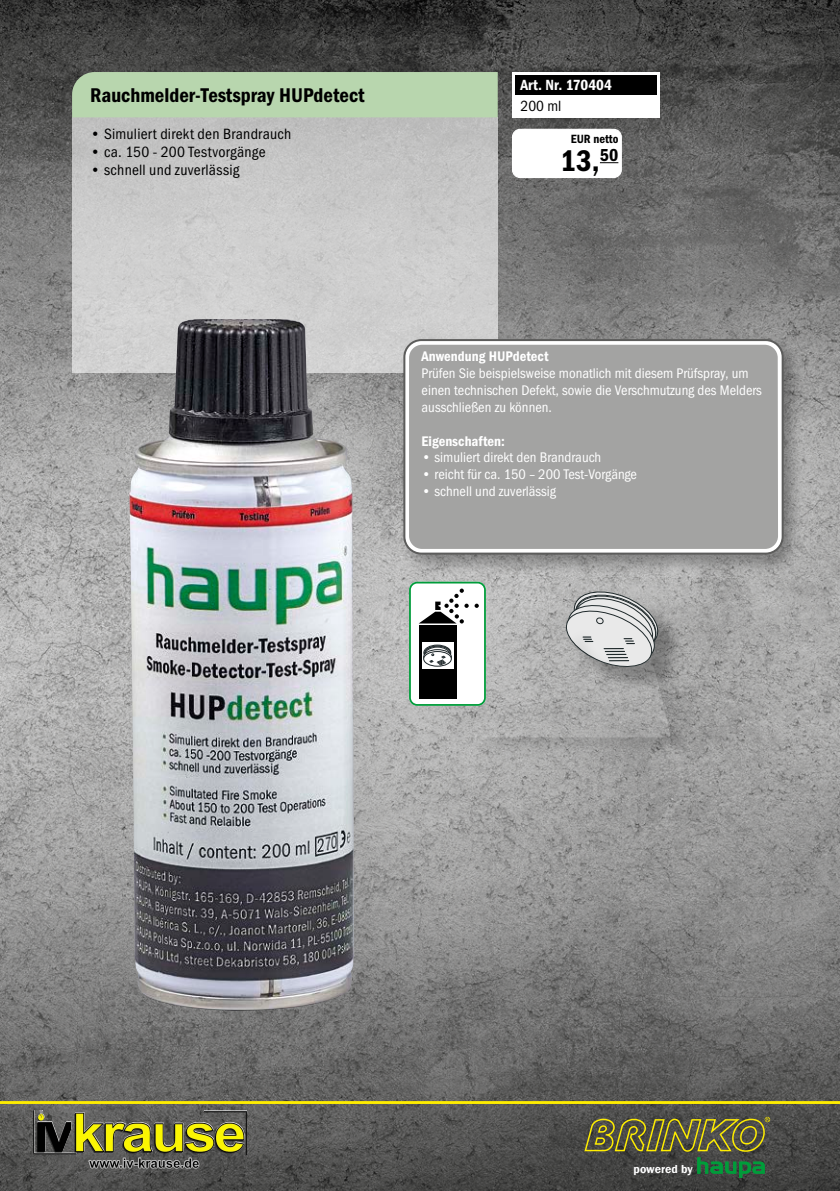
<style>
.page{position:relative;width:840px;height:1191px;background:#fff}
.page>*{position:absolute;margin:0;border:0;box-sizing:border-box;transform-origin:0 0}
.t1{font:30px "Franklin Gothic Demi Cond ITC";color:#000}
.t2{font:20px "Franklin Gothic Demi Cond ITC";color:#000}
.t3{font:15px "Franklin Gothic Book Cond ITC";letter-spacing:.015em;color:#000}
.t4{font:14.8px "Franklin Gothic Demi Cond ITC";color:#fff}
.t5{font:14.8px "Franklin Gothic Book Cond ITC";color:#000}
.t6{font:14px/16.8px "Franklin Gothic Book Cond ITC";color:#fff}
.t7{font:14px "Franklin Gothic Demi Cond ITC";color:#fff}
.t8{font:12px "Franklin Gothic Demi Cond ITC";color:#000}
.t9{font:600 11.8px "Franklin Gothic";color:#fff}
</style>
<div class="page">
<img style="left:0;top:0;width:839px;height:1101px">
<svg style="left:0;top:1101px;width:839px;height:90px;background:#56554a"></svg>
<svg style="left:584px;top:1116px;width:185px;height:35px;background:#6d6939"></svg>
<svg style="left:697px;top:1157px;width:67px;height:21px"></svg>
<div style="left:72px;top:117px;width:425px;height:255px;background:linear-gradient(to bottom,#c1c1c1,#d4d4d4)"></div>
<div style="left:72px;top:72px;width:425px;height:45px;background:#b8d6ae"></div>
<div style="left:511px;top:72px;width:148px;height:45px;background:#fff"></div>
<div style="left:514px;top:75px;width:142px;height:20px;background:#000"></div>
<div style="left:399px;top:335px;width:404px;height:240px;background:#000;opacity:.3"></div>
<svg style="left:404px;top:340px;width:378px;height:213px"></svg>
<div style="left:403px;top:339px;width:380px;height:215px;border:2px solid #5c5c5b;border-radius:17px"></div>
<div style="left:409px;top:345px;width:368px;height:204px;background:#a3a3a2;border-radius:13px"></div>
<div style="left:571px;top:597px;width:112px;height:96px;background:#000;opacity:.3"></div>
<div style="left:470px;top:625px;width:227px;height:134px;background:#000;opacity:.75"></div>
<svg style="left:409px;top:581px;width:262px;height:156px;background:#aeb1af"></svg>
<img style="left:129px;top:319px;width:225px;height:692px">
<div style="left:512px;top:129px;width:109px;height:48px;background:#fff;border-radius:8px"></div>
<div style="left:511px;top:129px;width:110px;height:49px;border:1px solid #fff;border-radius:8px"></div>
<svg style="left:599px;top:162px;width:19px;height:1px"></svg>
<img style="left:34px;top:1110px;width:213px;height:58px">
<h2 class="t2" style="left:90px;top:83px;width:276px">Rauchmelder-Testspray HUPdetect</h2>
<p class="t3" style="left:90px;top:125px;width:202px">• Simuliert direkt den Brandrauch</p>
<p class="t3" style="left:90px;top:143px;width:177px">• ca. 150 - 200 Testvorgänge</p>
<p class="t3" style="left:90px;top:161px;width:151px">• schnell und zuverlässig</p>
<p class="t4" style="left:520px;top:76px;width:93px">Art. Nr. 170404</p>
<p class="t5" style="left:520px;top:98px;width:42px">200 ml</p>
<p class="t8" style="left:570px;top:131px;width:49px">EUR netto</p>
<h1 class="t1" style="left:560px;top:143px;width:60px">13,<sup>50</sup></h1>
<p class="t7" style="left:421px;top:348px;width:128px">Anwendung HUPdetect</p>
<p class="t6" style="left:421px;top:365px;width:341px">Prüfen Sie beispielsweise monatlich mit diesem Prüfspray, um einen technischen Defekt, sowie die Verschmutzung des Melders ausschließen zu können.</p>
<p class="t7" style="left:421px;top:432px;width:85px">Eigenschaften:</p>
<p class="t6" style="left:421px;top:449px;width:181px">• simuliert direkt den Brandrauch</p>
<p class="t6" style="left:421px;top:466px;width:217px">• reicht für ca. 150 – 200 Test-Vorgänge</p>
<p class="t6" style="left:421px;top:483px;width:136px">• schnell und zuverlässig</p>
<p class="t9" style="left:633px;top:1162px;width:61px">powered by</p>
</div>
